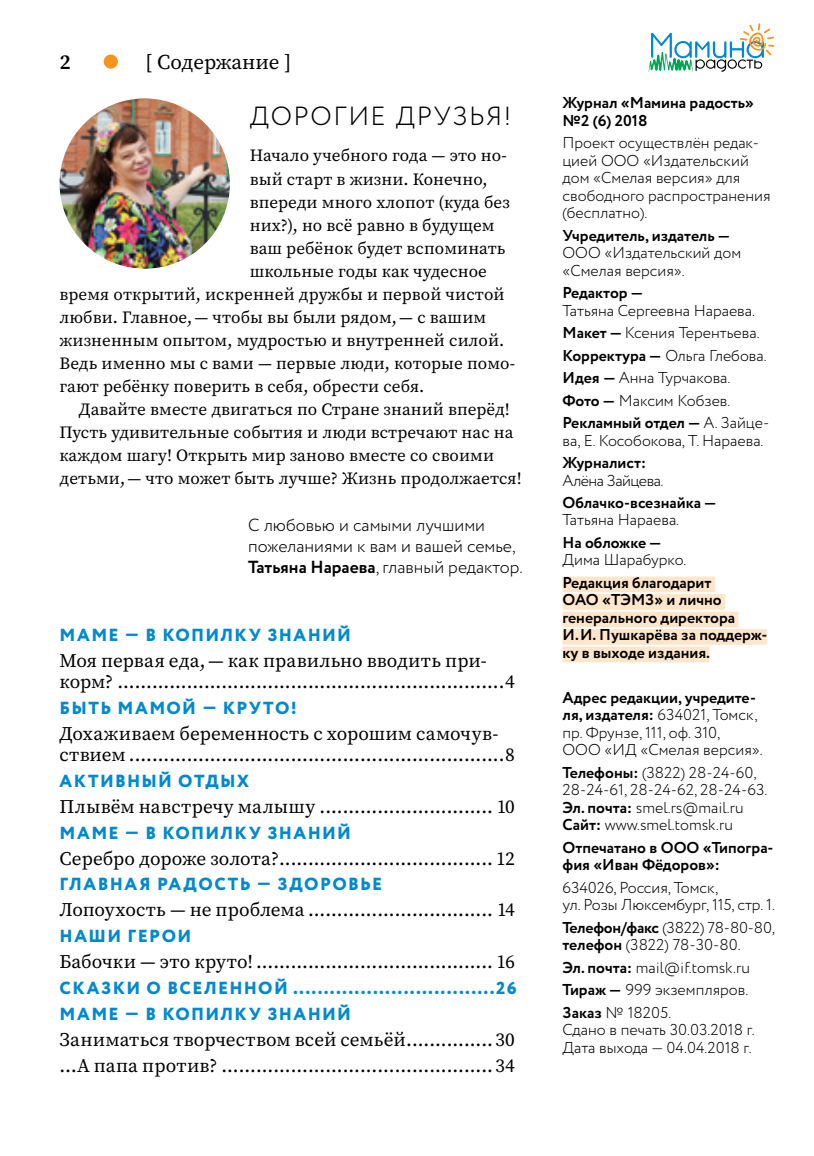
<style>
.page{position:relative;width:814px;height:1156px;background:#fff}
.page>*{position:absolute;margin:0;border:0;box-sizing:border-box;transform-origin:0 0}
.t1{font:300 26.25px "Circe";letter-spacing:.055em;color:#000}
.t2{font:21px "Source Serif Pro";letter-spacing:-.005em;color:#000}
.t3{font:600 21px "Source Serif Pro";color:#000}
.t4{font:19.25px/21px "Source Serif Pro";letter-spacing:.005em;color:#000}
.t5{font:800 17.5px/25.9px "Circe";letter-spacing:.08em;color:#0089cf}
.t6{font:300 17.5px/21px "Circe";color:#000}
.t7{font:17.15px "Source Serif Pro";letter-spacing:.005em;color:#000}
.t8{font:300 15.75px/17.5px "Circe";color:#000}
.t9{font:700 15.75px/17.5px "Circe";color:#000}
.t10{font:300 15.75px "Circe";letter-spacing:-.03em;color:#000}
.s1{font-weight:700}
</style>
<div class="page">
<div style="left:104px;top:55px;width:14px;height:14px;background:#f7941e;border-radius:50%"></div>
<svg style="left:648px;top:23px;width:126px;height:49px"></svg>
<div style="left:562px;top:576px;width:153px;height:16px;background:#ffe6ca"></div>
<div style="left:562px;top:594px;width:163px;height:16px;background:#ffe6ca"></div>
<div style="left:562px;top:611px;width:176px;height:16px;background:#ffe6ca"></div>
<div style="left:562px;top:629px;width:204px;height:16px;background:#ffe6ca"></div>
<div style="left:562px;top:646px;width:147px;height:16px;background:#ffe6ca"></div>
<img style="left:60px;top:98px;width:170px;height:171px;border-radius:85px">
<h2 class="t3" style="left:60px;top:48px;width:12px">2</h2>
<h2 class="t2" style="left:146px;top:48px;width:147px">[ Содержание ]</h2>
<h1 class="t1" style="left:250px;top:99px;width:263px">ДОРОГИЕ ДРУЗЬЯ!</h1>
<p class="t7" style="left:250px;top:144px;width:258px">Начало учебного года — это но-</p>
<p class="t7" style="left:250px;top:167px;width:239px">вый старт в жизни. Конечно,</p>
<p class="t7" style="left:250px;top:190px;width:261px">впереди много хлопот (куда без</p>
<p class="t7" style="left:250px;top:213px;width:246px">них?), но всё равно в будущем</p>
<p class="t7" style="left:250px;top:237px;width:257px">ваш ребёнок будет вспоминать</p>
<p class="t7" style="left:250px;top:260px;width:239px">школьные годы как чудесное</p>
<p class="t7" style="left:60px;top:283px;width:446px">время открытий, искренней дружбы и первой чистой</p>
<p class="t7" style="left:60px;top:306px;width:428px">любви. Главное,— чтобы вы были рядом,— с вашим</p>
<p class="t7" style="left:60px;top:329px;width:446px">жизненным опытом, мудростью и внутренней силой.</p>
<p class="t7" style="left:60px;top:352px;width:457px">Ведь именно мы с вами — первые люди, которые помо-</p>
<p class="t7" style="left:60px;top:375px;width:366px">гают ребёнку поверить в себя, обрести себя.</p>
<p class="t7" style="left:79px;top:398px;width:432px">Давайте вместе двигаться по Стране знаний вперёд!</p>
<p class="t7" style="left:60px;top:421px;width:455px">Пусть удивительные события и люди встречают нас на</p>
<p class="t7" style="left:60px;top:444px;width:436px">каждом шагу! Открыть мир заново вместе со своими</p>
<p class="t7" style="left:60px;top:467px;width:463px">детьми,— что может быть лучше? Жизнь продолжается!</p>
<p class="t6" style="left:248px;top:515px;width:276px">С любовью и самыми лучшими пожеланиями к вам и вашей семье,<br><span class="s1">Татьяна Нараева</span>, главный редактор.</p>
<p class="t5" style="left:60px;top:623px;width:293px">МАМЕ — В КОПИЛКУ ЗНАНИЙ</p>
<p class="t4" style="left:60px;top:650px;width:457px">Моя первая еда,— как правильно вводить при&shy;корм? ...................................................................4</p>
<p class="t5" style="left:60px;top:696px;width:238px">БЫТЬ МАМОЙ — КРУТО!</p>
<p class="t4" style="left:60px;top:723px;width:457px">Дохаживаем беременность с хорошим самочув&shy;ствием .................................................................8</p>
<p class="t5" style="left:60px;top:769px;width:191px">АКТИВНЫЙ ОТДЫХ</p>
<p class="t4" style="left:60px;top:796px;width:456px">Плывём навстречу малышу .............................. 10</p>
<p class="t5" style="left:60px;top:821px;width:293px">МАМЕ — В КОПИЛКУ ЗНАНИЙ</p>
<p class="t4" style="left:60px;top:847px;width:457px">Серебро дороже золота?..................................... 12</p>
<p class="t5" style="left:60px;top:872px;width:324px">ГЛАВНАЯ РАДОСТЬ — ЗДОРОВЬЕ</p>
<p class="t4" style="left:60px;top:899px;width:456px">Лопоухость — не проблема ................................ 14</p>
<p class="t5" style="left:60px;top:924px;width:133px">НАШИ ГЕРОИ</p>
<p class="t4" style="left:60px;top:951px;width:456px">Бабочки — это круто! ......................................... 16</p>
<p class="t5" style="left:60px;top:976px;width:458px">СКАЗКИ О ВСЕЛЕННОЙ .................................26<br>МАМЕ — В КОПИЛКУ ЗНАНИЙ</p>
<p class="t4" style="left:60px;top:1027px;width:457px;line-height:25.9px">Заниматься творчеством всей семьёй............... 30 …А папа против? ...............................................34</p>
<p class="t9" style="left:562px;top:95px;width:193px">Журнал «Мамина радость» №2 (6) 2018</p>
<p class="t8" style="left:562px;top:135px;width:209px">Проект осуществлён редак&shy;цией ООО «Издательский дом «Смелая версия» для свободного распространения (бесплатно).</p>
<p class="t9" style="left:562px;top:227px;width:169px">Учредитель, издатель —</p>
<p class="t8" style="left:562px;top:245px;width:180px">ООО «Издательский дом «Смелая версия».</p>
<p class="t9" style="left:562px;top:285px;width:82px">Редактор —</p>
<p class="t8" style="left:562px;top:300px;width:208px;line-height:22.4px">Татьяна Сергеевна Нараева.<br><span class="s1">Макет —</span> Ксения Терентьева.<br><span class="s1">Корректура —</span> Ольга Глебова.<br><span class="s1">Идея —</span> Анна Турчакова.<br><span class="s1">Фото —</span> Максим Кобзев.<br><span class="s1">Рекламный отдел —</span> А. Зайце-</p>
<p class="t8" style="left:562px;top:432px;width:202px">ва, Е. Кособокова, Т. Нараева.</p>
<p class="t9" style="left:562px;top:455px;width:85px">Журналист:</p>
<p class="t10" style="left:562px;top:470px;width:102px">Алёна Зайцева.</p>
<p class="t9" style="left:562px;top:495px;width:156px">Облачко-всезнайка —</p>
<p class="t8" style="left:562px;top:512px;width:118px">Татьяна Нараева.</p>
<p class="t9" style="left:562px;top:534px;width:101px">На обложке —</p>
<p class="t8" style="left:562px;top:552px;width:125px">Дима Шарабурко.</p>
<p class="t9" style="left:562px;top:574px;width:206px">Редакция благодарит<br>ОАО «ТЭМЗ» и лично генерального директора<br>И.И. Пушкарёва за поддерж&shy;ку в выходе издания.</p>
<p class="t8" style="left:562px;top:689px;width:202px"><span class="s1">Адрес редакции, учредите&shy;ля, издателя:</span> 634021, Томск, пр. Фрунзе, 111, оф. 310,<br>ООО «ИД «Смелая версия».</p>
<p class="t8" style="left:562px;top:764px;width:206px"><span class="s1">Телефоны:</span> (3822) 28-24-60,<br>28-24-61, 28-24-62, 28-24-63.<br><span class="s1">Эл. почта:</span> smel.rs@mail.ru<br><span class="s1">Сайт:</span> www.smel.tomsk.ru</p>
<p class="t9" style="left:562px;top:839px;width:212px">Отпечатано в ООО «Типогра&shy;фия «Иван Фёдоров»:</p>
<p class="t8" style="left:562px;top:879px;width:214px">634026, Россия, Томск,<br>ул. Розы Люксембург, 115, стр. 1.</p>
<p class="t8" style="left:562px;top:919px;width:214px"><span class="s1">Телефон/факс</span> (3822) 78-80-80, <span class="s1">телефон</span> (3822) 78-30-80.</p>
<p class="t8" style="left:562px;top:956px;width:189px;line-height:22.4px;text-align:justify"><span class="s1">Эл. почта:</span> mail@if.tomsk.ru <span class="s1">Тираж —</span> 999 экземпляров.<br><span class="s1">Заказ</span> № 18205.</p>
<p class="t8" style="left:562px;top:1021px;width:194px">Сдано в печать 30.03.2018 г.<br>Дата выхода — 04.04.2018 г.</p>
</div>
